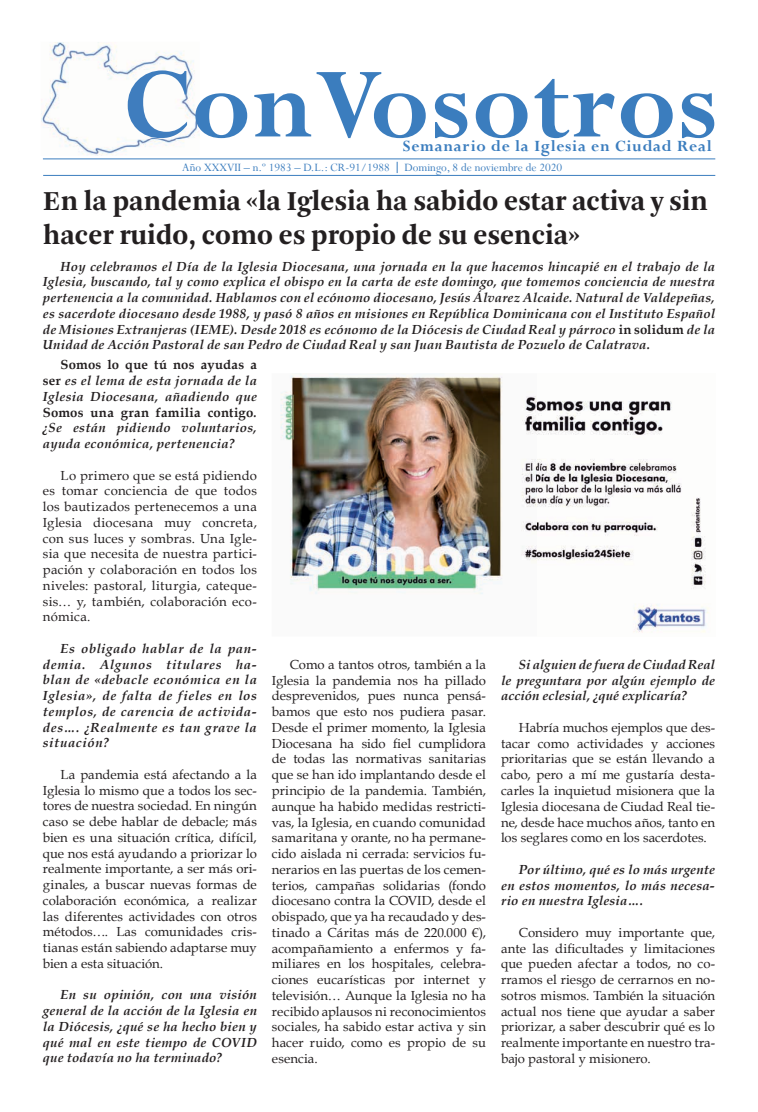
<style>
.page{position:relative;width:758px;height:1112px;background:#fff}
.page>*{position:absolute;margin:0;border:0;box-sizing:border-box;transform-origin:0 0}
.t1{font:700 110px "Perpetua";letter-spacing:.01em;color:#3b7dbe}
.t2{font:700 28.75px/34.5px "Arnhem";color:#231f20}
.t3{font:700 17.5px "Perpetua";letter-spacing:.04em;color:#3b7dbe}
.t4{font:13.12px/15.8px "Book Antiqua";letter-spacing:.005em;color:#231f20;text-align:justify}
.t5{font:italic 700 13.12px/15.8px "Book Antiqua";letter-spacing:.02em;color:#231f20;text-align:justify}
.t6{font:12.5px "Perpetua";color:#3b7dbe}
.s1{font-style:normal}
</style>
<div class="page">
<hr style="left:43px;top:159px;width:672px;height:1px;background:#3b7dbe">
<hr style="left:43px;top:175px;width:672px;height:1px;background:#3b7dbe">
<img style="left:41px;top:42px;width:153px;height:114px">
<img style="left:128px;top:70px;width:71px;height:68px">
<img style="left:280px;top:373px;width:429px;height:260px">
<h1 class="t1" style="left:123px;top:36px;width:596px">ConVosotros</h1>
<h3 class="t3" style="left:403px;top:135px;width:310px">Semanario de la Iglesia en Ciudad Real</h3>
<p class="t6" style="left:182px;top:159px;width:381px">Año XXXVII – n.º 1983 – D.L.: CR-91/1988 Domingo, 8 de noviembre de 2020</p>
<h2 class="t2" style="left:43px;top:184px;width:666px">En la pandemia «la Iglesia ha sabido estar activa y sin hacer ruido, como es propio de su esencia»</h2>
<p class="t5" style="left:43px;top:258px;width:673px;text-indent:18px">Hoy celebramos el Día de la Iglesia Diocesana, una jornada en la que hacemos hincapié en el trabajo de la Iglesia, buscando, tal y como explica el obispo en la carta de este domingo, que tomemos conciencia de nuestra pertenencia a la comunidad. Hablamos con el ecónomo diocesano, Jesús Álvarez Alcaide. Natural de Valdepeñas, es sacerdote diocesano desde 1988, y pasó 8 años en misiones en República Dominicana con el Instituto Español de Misiones Extranjeras (IEME). Desde 2018 es ecónomo de la Diócesis de Ciudad Real y párroco <span class="s1">in solidum</span> de la Unidad de Acción Pastoral de san Pedro de Ciudad Real y san Juan Bautista de Pozuelo de Calatrava.</p>
<p class="t5" style="left:43px;top:357px;width:215px;text-indent:18px"><span class="s1">Somos lo que tú nos ayudas a ser</span> es el lema de esta jornada de la Iglesia Diocesana, añadiendo que <span class="s1">Somos una gran familia contigo</span>. ¿Se están pidiendo voluntarios, ayuda económica, pertenencia?</p>
<p class="t4" style="left:43px;top:467px;width:215px;text-indent:18px">Lo primero que se está pidiendo es tomar conciencia de que todos los bautizados pertenecemos a una Iglesia diocesana muy concreta, con sus luces y sombras. Una Igle&shy;sia que necesita de nuestra partici&shy;pación y colaboración en todos los niveles: pastoral, liturgia, cateque&shy;sis… y, también, colaboración eco&shy;nómica.</p>
<p class="t5" style="left:43px;top:641px;width:215px;text-indent:18px">Es obligado hablar de la pan&shy;demia. Algunos titulares ha&shy;blan de «debacle económica en la Iglesia», de falta de fieles en los templos, de carencia de activida&shy;des…. ¿Realmente es tan grave la situación?</p>
<p class="t4" style="left:43px;top:766px;width:215px;text-indent:18px">La pandemia está afectando a la Iglesia lo mismo que a todos los sec&shy;tores de nuestra sociedad. En ningún caso se debe hablar de debacle; más bien es una situación crítica, difícil, que nos está ayudando a priorizar lo realmente importante, a ser más ori&shy;ginales, a buscar nuevas formas de colaboración económica, a realizar las diferentes actividades con otros métodos…. Las comunidades cris&shy;tianas están sabiendo adaptarse muy bien a esta situación.</p>
<p class="t5" style="left:43px;top:987px;width:215px;text-indent:18px">En su opinión, con una visión general de la acción de la Iglesia en la Diócesis, ¿qué se ha hecho bien y qué mal en este tiempo de COVID que todavía no ha terminado?</p>
<p class="t4" style="left:272px;top:656px;width:215px;text-indent:18px">Como a tantos otros, también a la Iglesia la pandemia nos ha pillado desprevenidos, pues nunca pensá&shy;bamos que esto nos pudiera pasar.<br>Desde el primer momento, la Iglesia Diocesana ha sido fiel cumplidora de todas las normativas sanitarias que se han ido implantando desde el principio de la pandemia. También, aunque ha habido medidas restricti&shy;vas, la Iglesia, en cuando comunidad samaritana y orante, no ha permane&shy;cido aislada ni cerrada: servicios fu&shy;nerarios en las puertas de los cemen&shy;terios, campañas solidarias (fondo diocesano contra la COVID, desde el obispado, que ya ha recaudado y des&shy;tinado a Cáritas más de 220.000 €), acompañamiento a enfermos y fa&shy;miliares en los hospitales, celebra&shy;ciones eucarísticas por internet y televisión… Aunque la Iglesia no ha recibido aplausos ni reconocimientos sociales, ha sabido estar activa y sin hacer ruido, como es propio de su esencia.</p>
<p class="t5" style="left:501px;top:657px;width:215px;text-indent:18px">Si alguien de fuera de Ciudad Real le preguntara por algún ejemplo de acción eclesial, ¿qué explicaría?</p>
<p class="t4" style="left:501px;top:719px;width:215px;text-indent:18px">Habría muchos ejemplos que des&shy;tacar como actividades y acciones prioritarias que se están llevando a cabo, pero a mí me gustaría desta&shy;carles la inquietud misionera que la Iglesia diocesana de Ciudad Real tie&shy;ne, desde hace muchos años, tanto en los seglares como en los sacerdotes.</p>
<p class="t5" style="left:501px;top:861px;width:215px;text-indent:18px">Por último, qué es lo más urgente en estos momentos, lo más necesa&shy;rio en nuestra Iglesia….</p>
<p class="t4" style="left:501px;top:924px;width:215px;text-indent:18px">Considero muy importante que, ante las dificultades y limitaciones que pueden afectar a todos, no co&shy;rramos el riesgo de cerrarnos en no&shy;sotros mismos. También la situación actual nos tiene que ayudar a saber priorizar, a saber descubrir qué es lo realmente importante en nuestro tra&shy;bajo pastoral y misionero.</p>
</div>
